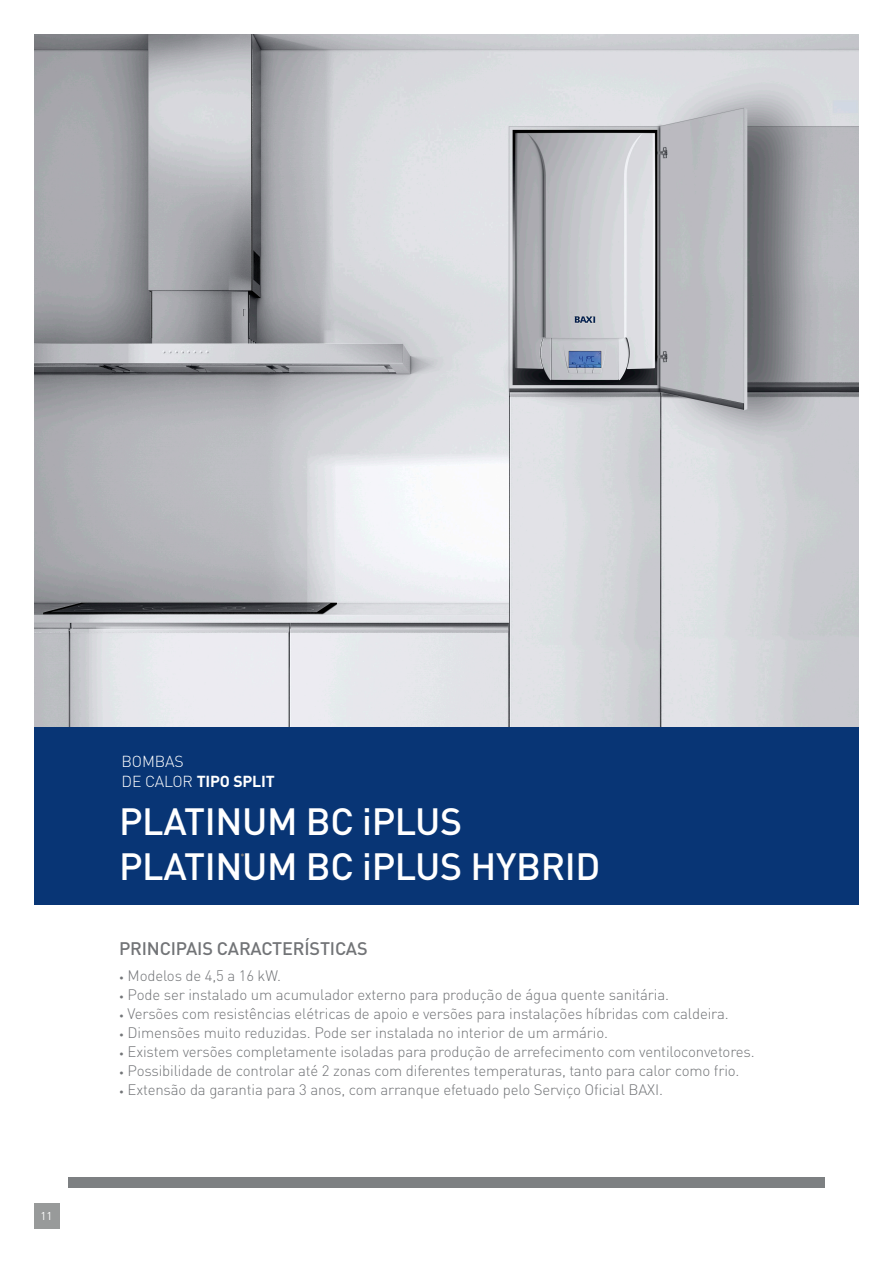
<style>
.page{position:relative;width:893px;height:1263px;background:#fff}
.page>*{position:absolute;margin:0;border:0;box-sizing:border-box;transform-origin:0 0}
.t1{font:500 37.5px "DIN";letter-spacing:-.01em;color:#fff}
.t2{font:500 18px "DIN";letter-spacing:-.01em;color:#727477}
.t3{font:300 15.75px/19.5px "DIN";letter-spacing:-.01em;color:#fff}
.t4{font:300 15px "DIN";letter-spacing:-.01em;color:#727477}
.t5{font:11.25px "DIN";color:#fff}
.t6{font:300 9px "DIN";color:#727477}
.s1{font-weight:700}
.s2{font-size:9px}
</style>
<div class="page">
<img style="left:34px;top:34px;width:825px;height:693px">
<div style="left:68px;top:1177px;width:757px;height:11px;background:#7d8082"></div>
<div style="left:34px;top:727px;width:825px;height:178px;background:#083575"></div>
<div style="left:34px;top:1203px;width:26px;height:26px;background:#989a9a"></div>
<p class="t5" style="left:41px;top:1209px;width:13px">11</p>
<p class="t3" style="left:122px;top:752px;width:155px">BOMBAS<br>DE CALOR <span class="s1">TIPO SPLIT</span></p>
<p class="t1" style="left:119px;top:798px;width:345px">PLATINUM BC iPLUS</p>
<p class="t1" style="left:119px;top:843px;width:483px">PLATINUM BC iPLUS HYBRID</p>
<p class="t6" style="left:240px;top:849px;width:6px">•</p>
<p class="t2" style="left:119px;top:937px;width:250px">PRINCIPAIS CARACTERÍSTICAS</p>
<p class="t4" style="left:119px;top:966px;width:163px"><span class="s2">•</span> Modelos de 4,5 a 16 kW.</p>
<p class="t4" style="left:119px;top:985px;width:552px"><span class="s2">•</span> Pode ser instalado um acumulador externo para produção de água quente sanitária.</p>
<p class="t4" style="left:119px;top:1004px;width:611px"><span class="s2">•</span> Versões com resistências elétricas de apoio e versões para instalações híbridas com caldeira.</p>
<p class="t4" style="left:119px;top:1023px;width:490px"><span class="s2">•</span> Dimensões muito reduzidas. Pode ser instalada no interior de um armário.</p>
<p class="t4" style="left:119px;top:1042px;width:637px"><span class="s2">•</span> Existem versões completamente isoladas para produção de arrefecimento com ventiloconvetores.</p>
<p class="t4" style="left:119px;top:1061px;width:622px"><span class="s2">•</span> Possibilidade de controlar até 2 zonas com diferentes temperaturas, tanto para calor como frio.</p>
<p class="t4" style="left:119px;top:1080px;width:545px"><span class="s2">•</span> Extensão da garantia para 3 anos, com arranque efetuado pelo Serviço Oficial BAXI.</p>
</div>
